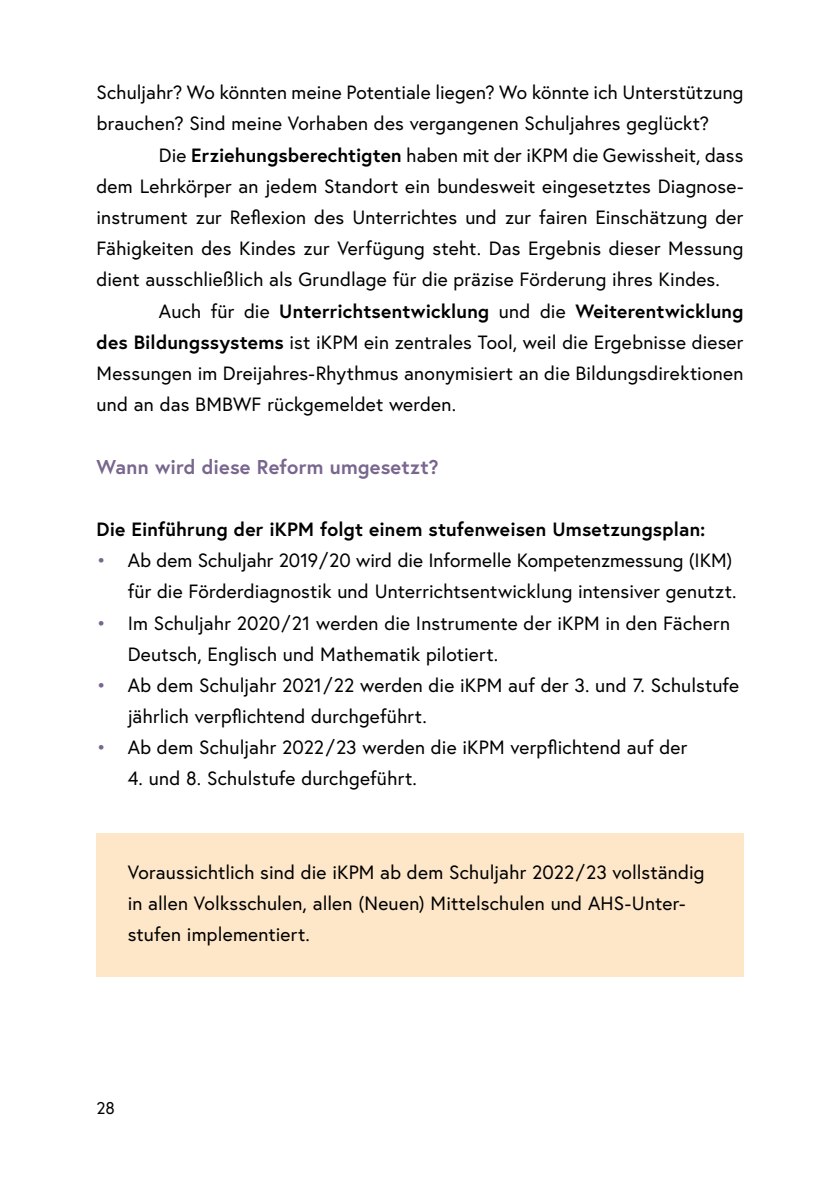
<style>
.page{position:relative;width:840px;height:1191px;background:#fff}
.page>*{position:absolute;margin:0;border:0;box-sizing:border-box;transform-origin:0 0}
.h2_sieht_wie_h4_aus_ohne_numm{font:700 20px "Europa Austria";letter-spacing:.01em;color:#79668e}
.p_Erstzeileneinzug{font:19.2px/31.2px "Europa Austria";letter-spacing:.005em;color:#000}
.Infobox_p_Infobox{font:19.2px/31.2px "Europa Austria";letter-spacing:.005em;color:#000}
.t1{font:700 19.2px "Europa Austria";letter-spacing:.01em;color:#000}
.t2{font:17px "Europa Austria";color:#000}
.s1{font-weight:700}
.s2{color:#79668e}
</style>
<div class="page">
<div style="left:96px;top:833px;width:647px;height:143px;background:#fee7c8"></div>
<p class="p_Erstzeileneinzug" style="left:96px;top:77px;width:648px">Schuljahr? Wo könnten meine Potentiale liegen? Wo könnte ich Unterstützung brauchen? Sind meine Vorhaben des vergangenen Schuljahres geglückt?</p>
<p class="p_Erstzeileneinzug" style="left:96px;top:139px;width:648px;text-align:justify;text-indent:62px">Die <span class="s1">Erziehungsberechtigten</span> haben mit der iKPM die Gewissheit, dass dem Lehrkörper an jedem Standort ein bundesweit eingesetztes Diagnose&shy;instrument zur Reflexion des Unterrichtes und zur fairen Einschätzung der Fähigkeiten des Kindes zur Verfügung steht. Das Ergebnis dieser Messung dient ausschließlich als Grundlage für die präzise Förderung ihres Kindes.</p>
<p class="p_Erstzeileneinzug" style="left:96px;top:295px;width:648px;text-align:justify;text-indent:62px">Auch für die <span class="s1">Unterrichtsentwicklung</span> und die <span class="s1">Weiterentwicklung des Bildungssystems</span> ist iKPM ein zentrales Tool, weil die Ergebnisse dieser Messungen im Dreijahres-Rhythmus anonymisiert an die Bildungsdirektionen und an das BMBWF rückgemeldet werden.</p>
<h2 class="h2_sieht_wie_h4_aus_ohne_numm" style="left:96px;top:453px;width:343px">Wann wird diese Reform umgesetzt?</h2>
<p class="t1" style="left:96px;top:516px;width:610px">Die Einführung der iKPM folgt einem stufenweisen Umsetzungsplan:</p>
<p class="p_Erstzeileneinzug" style="left:96px;top:544px;width:641px;text-align:right"><span class="s2">•</span> Ab dem Schuljahr 2019/20 wird die Informelle Kompetenzmessung (IKM) für die Förderdiagnostik und Unterrichtsentwicklung intensiver genutzt.</p>
<p class="p_Erstzeileneinzug" style="left:128px;top:607px;width:603px;text-indent:-31px"><span class="s2">•</span> Im Schuljahr 2020/21 werden die Instrumente der iKPM in den Fächern<br>Deutsch, Englisch und Mathematik pilotiert.</p>
<p class="p_Erstzeileneinzug" style="left:128px;top:669px;width:612px;text-indent:-31px"><span class="s2">•</span> Ab dem Schuljahr 2021/22 werden die iKPM auf der 3. und 7. Schulstufe jährlich verpflichtend durchgeführt.</p>
<p class="p_Erstzeileneinzug" style="left:96px;top:731px;width:592px"><span class="s2">•</span> Ab dem Schuljahr 2022/23 werden die iKPM verpflichtend auf der</p>
<p class="p_Erstzeileneinzug" style="left:128px;top:763px;width:290px">4. und 8. Schulstufe durchgeführt.</p>
<p class="Infobox_p_Infobox" style="left:128px;top:856px;width:578px">Voraussichtlich sind die iKPM ab dem Schuljahr 2022/23 vollständig in allen Volksschulen, allen (Neuen) Mittelschulen und AHS-Unter&shy;stufen implementiert.</p>
<p class="t2" style="left:96px;top:1096px;width:20px">28</p>
</div>
